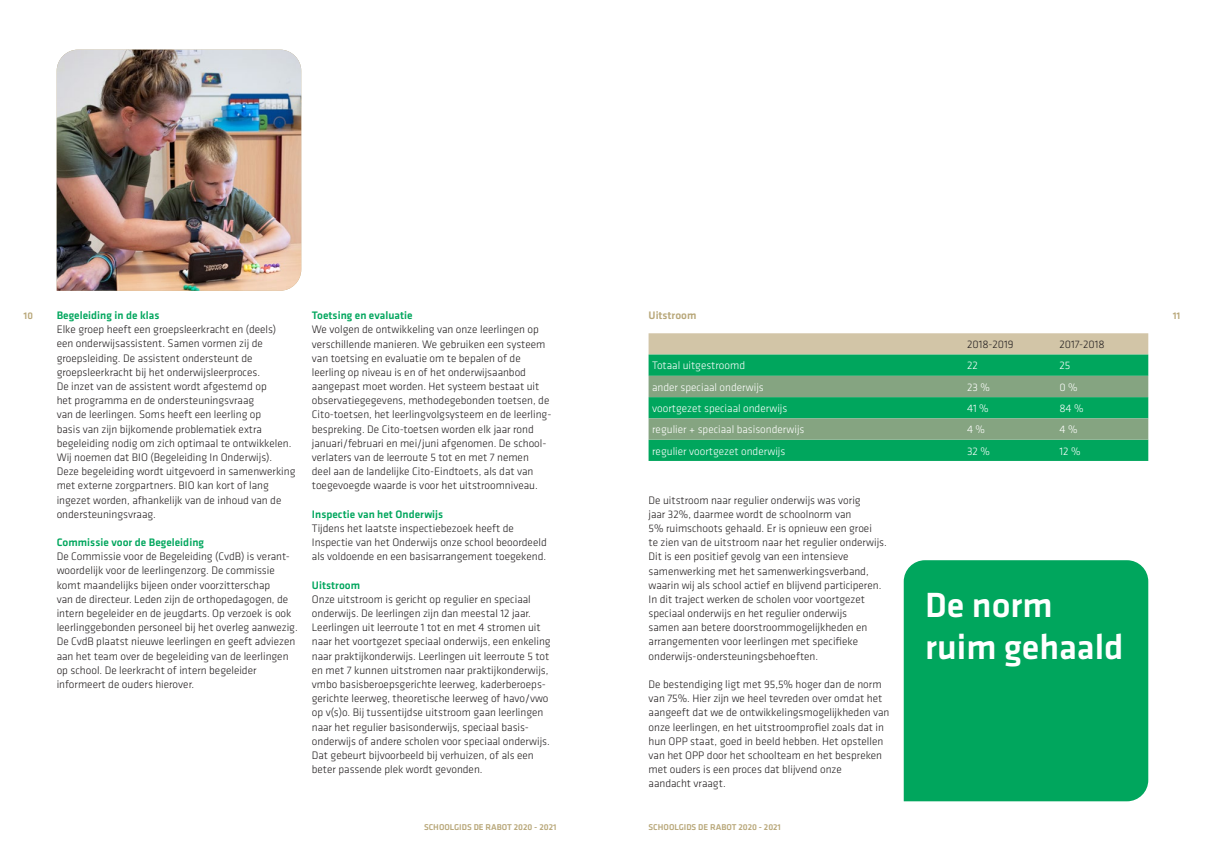
<style>
.page{position:relative;width:1205px;height:851px;background:#fff}
.page>*{position:absolute;margin:0;border:0;box-sizing:border-box;transform-origin:0 0}
.t1{font:500 36.25px/42.5px "Klavika";color:#fff}
.t2{font:300 11.25px/14.1px "Klavika";color:#231f20}
.t3{font:300 11.25px "Klavika";color:#fff}
.t4{font:500 11.25px "Klavika";letter-spacing:.005em;color:#00a65d}
.t5{font:500 11.25px "Klavika";color:#b8a779}
.t6{font:500 10px "Klavika";color:#b8a779}
.t7{font:500 8.75px "Klavika";color:#b8a779}
</style>
<div class="page">
<div style="left:648px;top:333px;width:500px;height:21px;background:#d2c5a7"></div>
<svg style="left:648px;top:354px;width:500px;height:107px;background:#09a761"></svg>
<svg style="left:648px;top:376px;width:500px;height:63px;background:#59a575"></svg>
<div style="left:904px;top:560px;width:244px;height:241px;background:#00a65d"></div>
<img style="left:57px;top:50px;width:244px;height:241px">
<p class="t4" style="left:57px;top:308px;width:104px">Begeleiding in de klas</p>
<p class="t2" style="left:57px;top:322px;width:240px">Elke groep heeft een groepsleerkracht en (deels) een onderwijsassistent. Samen vormen zij de groepsleiding. De assistent ondersteunt de groepsleerkracht bij het onderwijsleerproces.<br>De inzet van de assistent wordt afgestemd op<br>het programma en de ondersteuningsvraag<br>van de leerlingen. Soms heeft een leerling op<br>basis van zijn bijkomende problematiek extra begeleiding nodig om zich optimaal te ontwikkelen.<br>Wij noemen dat BIO (Begeleiding In Onderwijs).<br>Deze begeleiding wordt uitgevoerd in samenwerking met externe zorgpartners. BIO kan kort of lang ingezet worden, afhankelijk van de inhoud van de ondersteuningsvraag.</p>
<p class="t4" style="left:57px;top:534px;width:149px">Commissie voor de Begeleiding</p>
<p class="t2" style="left:57px;top:549px;width:242px">De Commissie voor de Begeleiding (CvdB) is verant&shy;woordelijk voor de leerlingenzorg. De commissie komt maandelijks bijeen onder voorzitterschap<br>van de directeur. Leden zijn de orthopedagogen, de intern begeleider en de jeugdarts. Op verzoek is ook leerlinggebonden personeel bij het overleg aanwezig.<br>De CvdB plaatst nieuwe leerlingen en geeft adviezen aan het team over de begeleiding van de leerlingen op school. De leerkracht of intern begeleider informeert de ouders hierover.</p>
<p class="t4" style="left:312px;top:308px;width:102px">Toetsing en evaluatie</p>
<p class="t2" style="left:312px;top:322px;width:241px">We volgen de ontwikkeling van onze leerlingen op verschillende manieren. We gebruiken een systeem van toetsing en evaluatie om te bepalen of de leerling op niveau is en of het onderwijsaanbod aangepast moet worden. Het systeem bestaat uit observatiegegevens, methodegebonden toetsen, de Cito-toetsen, het leerlingvolgsysteem en de leerling&shy;bespreking. De Cito-toetsen worden elk jaar rond januari/februari en mei/juni afgenomen. De school&shy;verlaters van de leerroute 5 tot en met 7 nemen<br>deel aan de landelijke Cito-Eindtoets, als dat van toegevoegde waarde is voor het uitstroomniveau.</p>
<p class="t4" style="left:312px;top:506px;width:133px">Inspectie van het Onderwijs</p>
<p class="t2" style="left:312px;top:521px;width:236px">Tijdens het laatste inspectiebezoek heeft de<br>Inspectie van het Onderwijs onze school beoordeeld als voldoende en een basisarrangement toegekend.</p>
<p class="t4" style="left:312px;top:577px;width:50px">Uitstroom</p>
<p class="t2" style="left:312px;top:592px;width:240px">Onze uitstroom is gericht op regulier en speciaal onderwijs. De leerlingen zijn dan meestal 12 jaar.<br>Leerlingen uit leerroute 1 tot en met 4 stromen uit naar het voortgezet speciaal onderwijs, een enkeling naar praktijkonderwijs. Leerlingen uit leerroute 5 tot en met 7 kunnen uitstromen naar praktijkonderwijs, vmbo basisberoepsgerichte leerweg, kaderberoeps&shy;gerichte leerweg, theoretische leerweg of havo/vwo op v(s)o. Bij tussentijdse uitstroom gaan leerlingen naar het regulier basisonderwijs, speciaal basis&shy;onderwijs of andere scholen voor speciaal onderwijs.<br>Dat gebeurt bijvoorbeeld bij verhuizen, of als een beter passende plek wordt gevonden.</p>
<p class="t5" style="left:648px;top:308px;width:49px">Uitstroom</p>
<p class="t6" style="left:24px;top:309px;width:11px">10</p>
<p class="t6" style="left:1173px;top:309px;width:9px">11</p>
<p class="t2" style="left:967px;top:337px;width:48px">2018-2019</p>
<p class="t2" style="left:1059px;top:337px;width:47px">2017-2018</p>
<p class="t3" style="left:652px;top:359px;width:94px">Totaal uitgestroomd</p>
<p class="t3" style="left:967px;top:359px;width:12px">22</p>
<p class="t3" style="left:1059px;top:359px;width:13px">25</p>
<p class="t3" style="left:652px;top:380px;width:113px">ander speciaal onderwijs</p>
<p class="t3" style="left:967px;top:380px;width:24px">23 %</p>
<p class="t3" style="left:1059px;top:380px;width:20px">0 %</p>
<p class="t3" style="left:652px;top:401px;width:137px">voortgezet speciaal onderwijs</p>
<p class="t3" style="left:967px;top:401px;width:23px">41 %</p>
<p class="t3" style="left:1059px;top:401px;width:26px">84 %</p>
<p class="t3" style="left:652px;top:422px;width:154px">regulier + speciaal basisonderwijs</p>
<p class="t3" style="left:967px;top:422px;width:20px">4 %</p>
<p class="t3" style="left:1059px;top:422px;width:20px">4 %</p>
<p class="t3" style="left:652px;top:444px;width:135px">regulier voortgezet onderwijs</p>
<p class="t3" style="left:967px;top:444px;width:24px">32 %</p>
<p class="t3" style="left:1059px;top:444px;width:23px">12 %</p>
<p class="t2" style="left:648px;top:492px;width:240px">De uitstroom naar regulier onderwijs was vorig<br>jaar 32%, daarmee wordt de schoolnorm van<br>5% ruimschoots gehaald. Er is opnieuw een groei<br>te zien van de uitstroom naar het regulier onderwijs.<br>Dit is een positief gevolg van een intensieve samenwerking met het samenwerkingsverband, waarin wij als school actief en blijvend participeren.<br>In dit traject werken de scholen voor voortgezet speciaal onderwijs en het regulier onderwijs<br>samen aan betere doorstroommogelijkheden en arrangementen voor leerlingen met specifieke onderwijs-ondersteuningsbehoeften.</p>
<p class="t2" style="left:648px;top:677px;width:242px">De bestendiging ligt met 95,5% hoger dan de norm van 75%. Hier zijn we heel tevreden over omdat het aangeeft dat we de ontwikkelingsmogelijkheden van onze leerlingen, en het uitstroomprofiel zoals dat in hun OPP staat, goed in beeld hebben. Het opstellen van het OPP door het schoolteam en het bespreken met ouders is een proces dat blijvend onze<br>aandacht vraagt.</p>
<h1 class="t1" style="left:925px;top:582px;width:200px">De norm ruim gehaald</h1>
<p class="t7" style="left:424px;top:820px;width:134px">SCHOOLGIDS DE RABOT 2020 - 2021</p>
<p class="t7" style="left:648px;top:820px;width:134px">SCHOOLGIDS DE RABOT 2020 - 2021</p>
</div>
